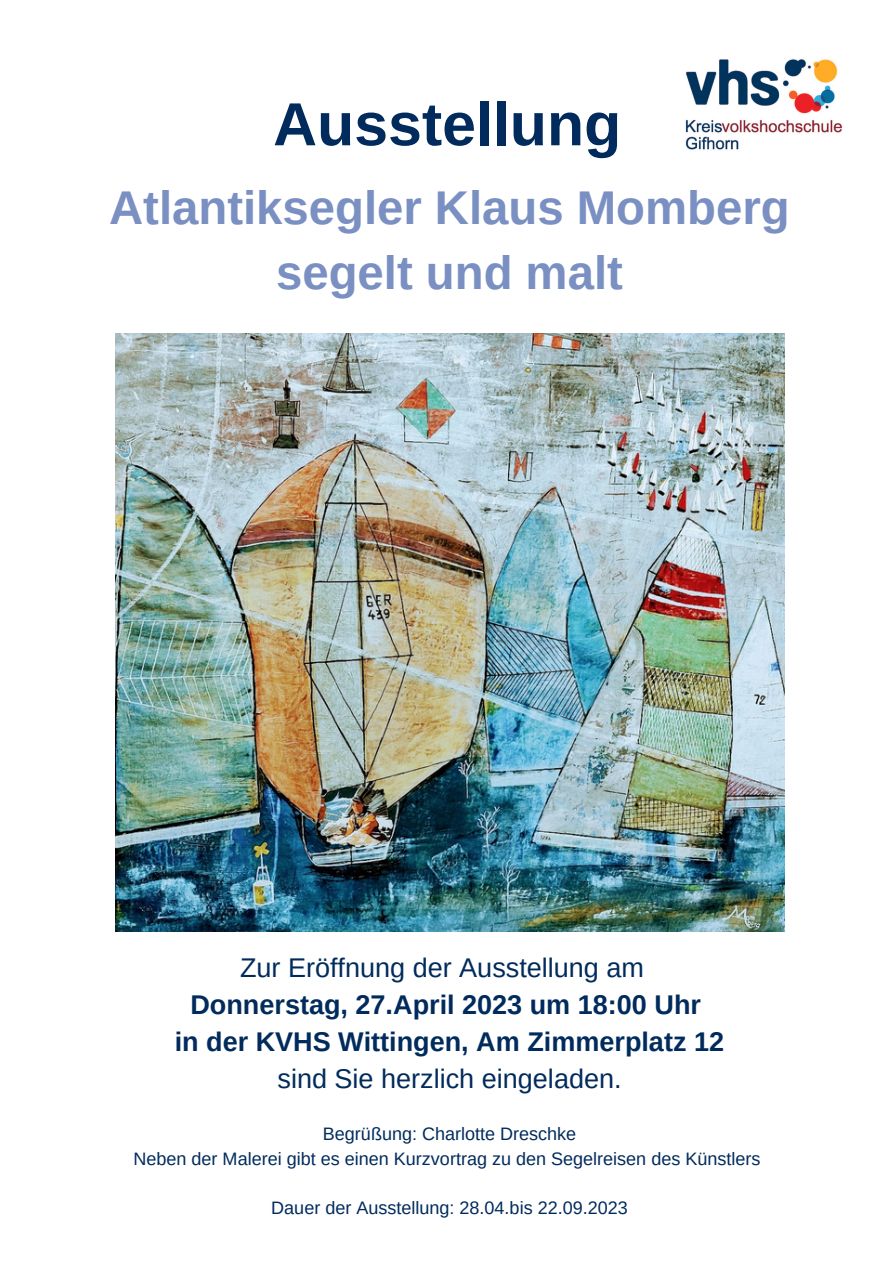
<style>
.page{position:relative;width:894px;height:1264px;background:#fff}
.page>*{position:absolute;margin:0;border:0;box-sizing:border-box;transform-origin:0 0}
.t1{font:700 60.75px "Arimo";color:#002b5c}
.t2{font:700 47.25px/65.2px "Arimo";color:#7a8fc2;text-align:center}
.t3{font:700 27px/37.2px "Arimo";color:#002b5c;text-align:center}
.t4{font:27px "Arimo";color:#002b5c}
.t5{font:18px/24.8px "Arimo";color:#002b5c;text-align:center}
</style>
<div class="page">
<img style="left:116px;top:333px;width:667px;height:598px">
<img style="left:685px;top:59px;width:158px;height:91px">
<h1 class="t1" style="left:273px;top:90px;width:349px">Ausstellung</h1>
<h2 class="t2" style="left:109px;top:175px;width:682px">Atlantiksegler Klaus Momberg segelt und malt</h2>
<h3 class="t4" style="left:240px;top:952px;width:405px">Zur Eröffnung der Ausstellung am</h3>
<h3 class="t3" style="left:175px;top:985px;width:550px">Donnerstag, 27.April 2023 um 18:00 Uhr<br>in der KVHS Wittingen, Am Zimmerplatz 12</h3>
<h3 class="t4" style="left:277px;top:1063px;width:345px">sind Sie herzlich eingeladen.</h3>
<p class="t5" style="left:133px;top:1121px;width:628px">Begrüßung: Charlotte Dreschke<br>Neben der Malerei gibt es einen Kurzvortrag zu den Segelreisen des Künstlers</p>
<p class="t5" style="left:271px;top:1195px;width:358px">Dauer der Ausstellung: 28.04.bis 22.09.2023</p>
</div>
